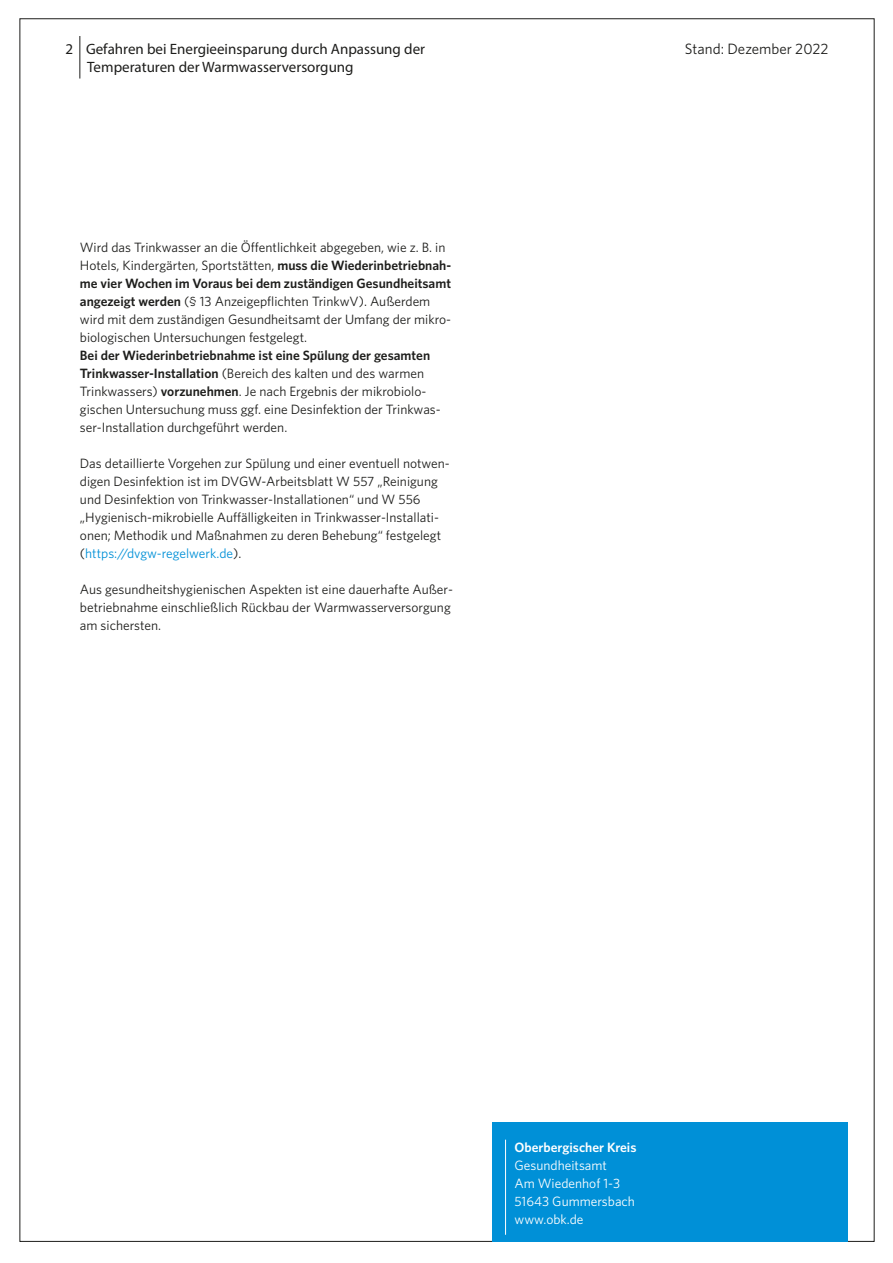
<style>
.page{position:relative;width:893px;height:1263px;background:#fff}
.page>*{position:absolute;margin:0;border:0;box-sizing:border-box;transform-origin:0 0}
.t1{font:15px/18px "Myriad Pro";color:#1d1d1b}
.t2{font:15px "Whitney";color:#1d1d1b}
.t3{font:13.5px/18px "Whitney";color:#1d1d1b}
.t4{font:13.5px/18px "Whitney";color:#fff}
.t5{font:600 13.5px "Whitney";color:#fff}
.s1{font-weight:600}
.s2{color:#0090d7}
</style>
<div class="page">
<div style="left:492px;top:1122px;width:356px;height:119px;background:#0090d7"></div>
<hr style="left:79px;top:36px;width:1px;height:43px;background:#1d1d1b">
<hr style="left:505px;top:1140px;width:1px;height:95px;background:#fff">
<p class="t1" style="left:87px;top:40px;width:339px;text-indent:-22px">2 Gefahren bei Energieeinsparung durch Anpassung der<br>Temperaturen der Warmwasserversorgung</p>
<p class="t2" style="left:685px;top:39px;width:145px">Stand: Dezember 2022</p>
<p class="t3" style="left:80px;top:238px;width:373px">Wird das Trinkwasser an die Öffentlichkeit abgegeben, wie z. B. in Hotels, Kindergärten, Sportstätten, <span class="s1">muss die Wiederinbetriebnah&shy;me vier Wochen im Voraus bei dem zuständigen Gesundheitsamt angezeigt werden</span> (§ 13 Anzeigepflichten TrinkwV). Außerdem wird mit dem zuständigen Gesundheitsamt der Umfang der mikro&shy;biologischen Untersuchungen festgelegt.</p>
<p class="t3" style="left:80px;top:346px;width:362px"><span class="s1">Bei der Wiederinbetriebnahme ist eine Spülung der gesamten Trinkwasser-Installation</span> (Bereich des kalten und des warmen Trinkwassers) <span class="s1">vorzunehmen</span>. Je nach Ergebnis der mikrobiolo&shy;gischen Untersuchung muss ggf. eine Desinfektion der Trinkwas&shy;ser-Installation durchgeführt werden.</p>
<p class="t3" style="left:80px;top:454px;width:371px">Das detaillierte Vorgehen zur Spülung und einer eventuell notwen&shy;digen Desinfektion ist im DVGW-Arbeitsblatt W 557 „Reinigung und Desinfektion von Trinkwasser-Installationen“ und W 556 „Hygienisch-mikrobielle Auffälligkeiten in Trinkwasser-Installati&shy;onen; Methodik und Maßnahmen zu deren Behebung“ festgelegt (<span class="s2">https://dvgw-regelwerk.de</span>).</p>
<p class="t3" style="left:80px;top:580px;width:374px">Aus gesundheitshygienischen Aspekten ist eine dauerhafte Außer&shy;betriebnahme einschließlich Rückbau der Warmwasserversorgung am sichersten.</p>
<p class="t5" style="left:514px;top:1138px;width:123px">Oberbergischer Kreis</p>
<p class="t4" style="left:514px;top:1156px;width:122px">Gesundheitsamt<br>Am Wiedenhof 1-3<br>51643 Gummersbach www.obk.de</p>
</div>
